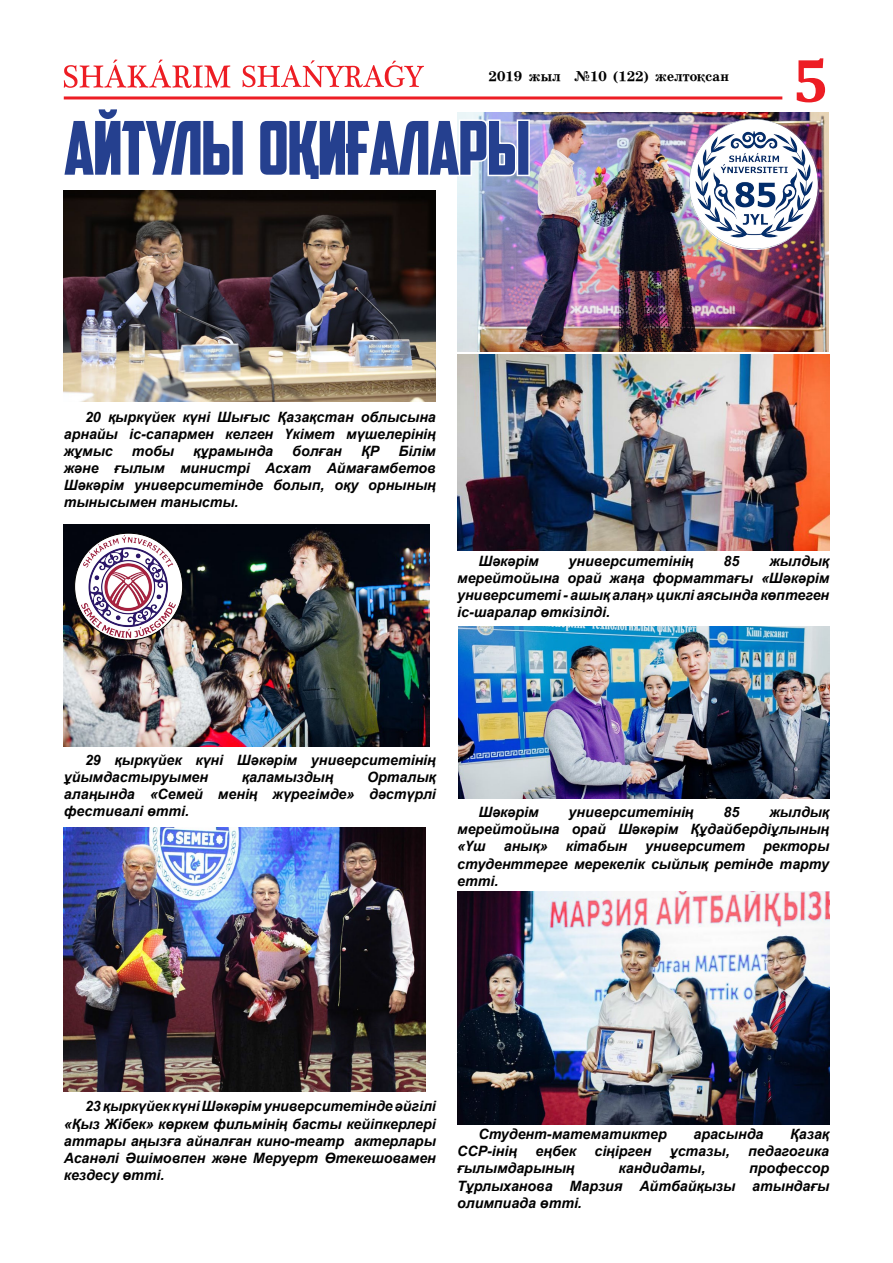
<style>
.page{position:relative;width:893px;height:1263px;background:#fff}
.page>*{position:absolute;margin:0;border:0;box-sizing:border-box;transform-origin:0 0}
.t1{font:74.1px "KZ American Captain";letter-spacing:-.02em;color:#25408f;scale:.95 1}
.t2{font:700 62.4px "Cambria";color:#ed1d24}
.t3{font:italic 700 14.25px/17.1px "Arial";color:#000;text-align:justify}
.t4{font:700 13.5px "School Book.kz";color:#000}
</style>
<div class="page">
<hr style="left:64px;top:96px;width:718px;height:3px;background:#ed1d24">
<svg style="left:64px;top:59px;width:166px;height:29px"></svg>
<svg style="left:242px;top:60px;width:182px;height:27px"></svg>
<img style="left:457px;top:892px;width:372px;height:233px">
<img style="left:64px;top:190px;width:372px;height:211px">
<img style="left:64px;top:524px;width:365px;height:222px">
<img style="left:457px;top:354px;width:372px;height:197px">
<img style="left:457px;top:112px;width:372px;height:239px">
<img style="left:689px;top:120px;width:129px;height:128px">
<img style="left:64px;top:828px;width:361px;height:263px">
<img style="left:458px;top:626px;width:371px;height:173px">
<svg style="left:457px;top:117px;width:74px;height:65px"></svg>
<svg style="left:75px;top:533px;width:108px;height:107px"></svg>
<img style="left:82px;top:535px;width:94px;height:102px">
<p class="t4" style="left:489px;top:68px;width:242px">2019 жыл №10 (122) желтоқсан</p>
<h1 class="t1" style="left:64px;top:109px;width:488px">аЙТУЛЫ ОҚИҒАЛАРЫ</h1>
<h2 class="t2" style="left:792px;top:43px;width:39px">5</h2>
<p class="t3" style="left:64px;top:409px;width:374px;text-indent:21px">20 қыркүйек күні Шығыс Қазақстан облысына арнайы іс-сапармен келген Үкімет мүшелерінің жұмыс</p>
<p class="t3" style="left:132px;top:443px;width:44px">тобы</p>
<p class="t3" style="left:193px;top:443px;width:81px">құрамында</p>
<p class="t3" style="left:292px;top:443px;width:51px">болған</p>
<p class="t3" style="left:361px;top:443px;width:20px">ҚР</p>
<p class="t3" style="left:64px;top:443px;width:374px;text-indent:335px">Білім және ғылым министрі Асхат Аймағамбетов Шәкәрім университетінде болып, оқу орнының тынысымен танысты.</p>
<p class="t3" style="left:457px;top:553px;width:374px;text-indent:312px">жылдық мерейтойына орай жаңа форматтағы «Шәкәрім университеті - ашық алаң» циклі аясында көптеген іс-шаралар өткізілді.</p>
<p class="t3" style="left:478px;top:553px;width:62px">Шәкәрім</p>
<p class="t3" style="left:569px;top:553px;width:126px">университетінің</p>
<p class="t3" style="left:724px;top:553px;width:17px">85</p>
<p class="t3" style="left:64px;top:752px;width:374px;text-indent:21px">29 қыркүйек күні Шәкәрім университетінің ұйымдастыруымен</p>
<p class="t3" style="left:242px;top:769px;width:93px">қаламыздың</p>
<p class="t3" style="left:64px;top:769px;width:374px;text-indent:303px">Орталық алаңында «Семей менің жүрегімде» дәстүрлі фестивалі өтті.</p>
<p class="t3" style="left:457px;top:804px;width:374px;text-indent:312px">жылдық мерейтойына орай Шәкәрім Құдайбердіұлының «Үш</p>
<p class="t3" style="left:478px;top:804px;width:62px">Шәкәрім</p>
<p class="t3" style="left:569px;top:804px;width:126px">университетінің</p>
<p class="t3" style="left:724px;top:804px;width:17px">85</p>
<p class="t3" style="left:504px;top:838px;width:45px">анық»</p>
<p class="t3" style="left:566px;top:838px;width:63px">кітабын</p>
<p class="t3" style="left:645px;top:838px;width:101px">университет</p>
<p class="t3" style="left:457px;top:838px;width:374px;text-indent:306px">ректоры студенттерге мерекелік сыйлық ретінде тарту етті.</p>
<p class="t3" style="left:64px;top:1098px;width:374px;text-indent:21px">23 қыркүйек күні Шәкәрім университетінде әйгілі «Қыз Жібек» көркем фильмінің басты кейіпкерлері аттары аңызға айналған кино-театр актерлары Асанәлі Әшімовпен және Меруерт Өтекешовамен кездесу өтті.</p>
<p class="t3" style="left:478px;top:1126px;width:190px">Студент-математиктер</p>
<p class="t3" style="left:693px;top:1126px;width:71px">арасында</p>
<p class="t3" style="left:790px;top:1126px;width:41px">Қазақ</p>
<p class="t3" style="left:457px;top:1143px;width:61px">ССР-інің</p>
<p class="t3" style="left:535px;top:1143px;width:42px">еңбек</p>
<p class="t3" style="left:594px;top:1143px;width:58px">сіңірген</p>
<p class="t3" style="left:670px;top:1143px;width:61px">ұстазы,</p>
<p class="t3" style="left:748px;top:1143px;width:83px">педагогика</p>
<p class="t3" style="left:457px;top:1160px;width:119px">ғылымдарының</p>
<p class="t3" style="left:618px;top:1160px;width:88px">кандидаты,</p>
<p class="t3" style="left:457px;top:1160px;width:374px;text-indent:292px">профессор Тұрлыханова Марзия Айтбайқызы атындағы олимпиада өтті.</p>
</div>
